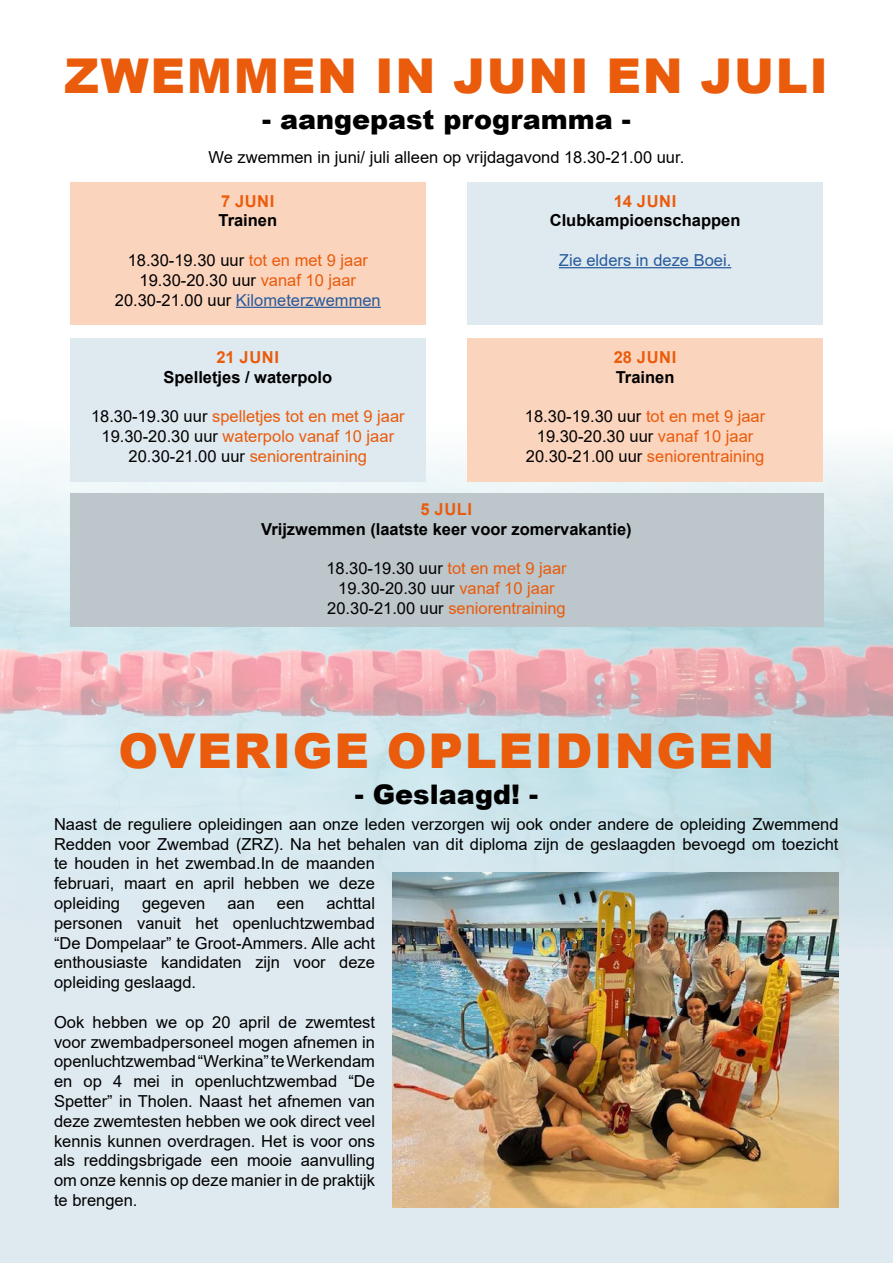
<style>
.page{position:relative;width:893px;height:1263px;background:#fff}
.page>*{position:absolute;margin:0;border:0;box-sizing:border-box;transform-origin:0 0}
.t1{font:900 48px "Arial";letter-spacing:.035em;color:#ea5b0b}
.t2{font:900 27px "Arial";color:#000}
.t3{font:16.5px/19.8px "Arial";color:#000;text-align:center}
.t4{font:16.5px/19.8px "Arial";color:#ea5b0b;text-align:center}
.t5{font:700 16.5px "Arial";color:#000}
.t6{font:700 16.5px "Arial";letter-spacing:.035em;color:#ea5b0b}
.t7{font:16.5px "Arial";color:#275b9b}
.s1{color:#ea5b0b}
.s2{color:#275b9b}
.s3{color:#000}
</style>
<div class="page">
<img style="left:0;top:450px;width:893px;height:249px">
<svg style="left:0;top:699px;width:893px;height:564px;fill:#dee9f0"></svg>
<div style="left:70px;top:182px;width:356px;height:142px;background:#fbd4be"></div>
<hr style="left:236px;top:307px;width:145px;height:1px;background:#275b9b">
<div style="left:467px;top:182px;width:356px;height:142px;background:#dfe9f0"></div>
<hr style="left:559px;top:267px;width:172px;height:1px;background:#275b9b">
<div style="left:70px;top:338px;width:356px;height:144px;background:#dfe9f0"></div>
<div style="left:467px;top:338px;width:356px;height:144px;background:#fbd4be"></div>
<div style="left:70px;top:493px;width:753px;height:134px;background:#bdc6cb"></div>
<img style="left:392px;top:872px;width:447px;height:336px">
<h1 class="t1" style="left:65px;top:41px;width:765px">ZWEMMEN IN JUNI EN JULI</h1>
<h2 class="t2" style="left:262px;top:99px;width:370px">- aangepast programma -</h2>
<p class="t3" style="left:209px;top:147px;width:477px">We zwemmen in juni/ juli alleen op vrijdagavond 18.30-21.00 uur.</p>
<p class="t6" style="left:221px;top:189px;width:55px">7 JUNI</p>
<p class="t5" style="left:218px;top:209px;width:60px">Trainen</p>
<p class="t3" style="left:115px;top:250px;width:267px">18.30-19.30 uur <span class="s1">tot en met 9 jaar<br></span>19.30-20.30 uur <span class="s1">vanaf 10 jaar<br></span>20.30-21.00 uur <span class="s2">Kilometerzwemmen</span></p>
<p class="t6" style="left:614px;top:189px;width:64px">14 JUNI</p>
<p class="t5" style="left:550px;top:209px;width:192px">Clubkampioenschappen</p>
<p class="t7" style="left:559px;top:249px;width:174px">Zie elders in deze Boei.</p>
<p class="t6" style="left:216px;top:345px;width:64px">21 JUNI</p>
<p class="t5" style="left:163px;top:365px;width:170px">Spelletjes / waterpolo</p>
<p class="t4" style="left:91px;top:406px;width:315px"><span class="s3">18.30-19.30 uur</span> spelletjes tot en met 9 jaar<br><span class="s3">19.30-20.30 uur</span> waterpolo vanaf 10 jaar<br><span class="s3">20.30-21.00 uur</span> seniorentraining</p>
<p class="t6" style="left:614px;top:345px;width:64px">28 JUNI</p>
<p class="t5" style="left:616px;top:365px;width:60px">Trainen</p>
<p class="t3" style="left:525px;top:406px;width:242px">18.30-19.30 uur <span class="s1">tot en met 9 jaar<br></span>19.30-20.30 uur <span class="s1">vanaf 10 jaar<br></span>20.30-21.00 uur <span class="s1">seniorentraining</span></p>
<p class="t6" style="left:421px;top:497px;width:53px">5 JULI</p>
<p class="t5" style="left:261px;top:517px;width:372px">Vrijzwemmen (laatste keer voor zomervakantie)</p>
<p class="t3" style="left:326px;top:558px;width:242px">18.30-19.30 uur <span class="s1">tot en met 9 jaar<br></span>19.30-20.30 uur <span class="s1">vanaf 10 jaar<br></span>20.30-21.00 uur <span class="s1">seniorentraining</span></p>
<h1 class="t1" style="left:118px;top:716px;width:657px">OVERIGE OPLEIDINGEN</h1>
<h2 class="t2" style="left:355px;top:774px;width:185px">- Geslaagd! -</h2>
<p class="t3" style="left:54px;top:814px;width:786px;text-align:left">Naast de reguliere opleidingen aan onze leden verzorgen wij ook onder andere de opleiding Zwemmend Redden voor Zwembad (ZRZ). Na het behalen van dit diploma zijn de geslaagden bevoegd om toezicht te houden in het zwembad.In de maanden<br>februari, maart en april hebben we deze<br>opleiding</p>
<p class="t3" style="left:54px;top:893px;width:322px;text-align:justify;text-indent:272px">achttal personen vanuit het openluchtzwembad “De Dompelaar” te Groot-Ammers. Alle acht enthousiaste kandidaten zijn voor deze opleiding geslaagd.</p>
<p class="t3" style="left:54px;top:1012px;width:323px;text-align:justify">Ook hebben we op 20 april de zwemtest voor zwembadpersoneel mogen afnemen in openluchtzwembad “Werkina” te Werkendam en op 4 mei in openluchtzwembad “De Spetter” in Tholen. Naast het afnemen van deze zwemtesten hebben we ook direct veel kennis kunnen overdragen. Het is voor ons als reddingsbrigade een mooie aanvulling om onze kennis op deze manier in de praktijk te brengen.</p>
<p class="t3" style="left:142px;top:893px;width:65px">gegeven</p>
<p class="t3" style="left:227px;top:893px;width:29px">aan</p>
<p class="t3" style="left:277px;top:893px;width:29px">een</p>
</div>
